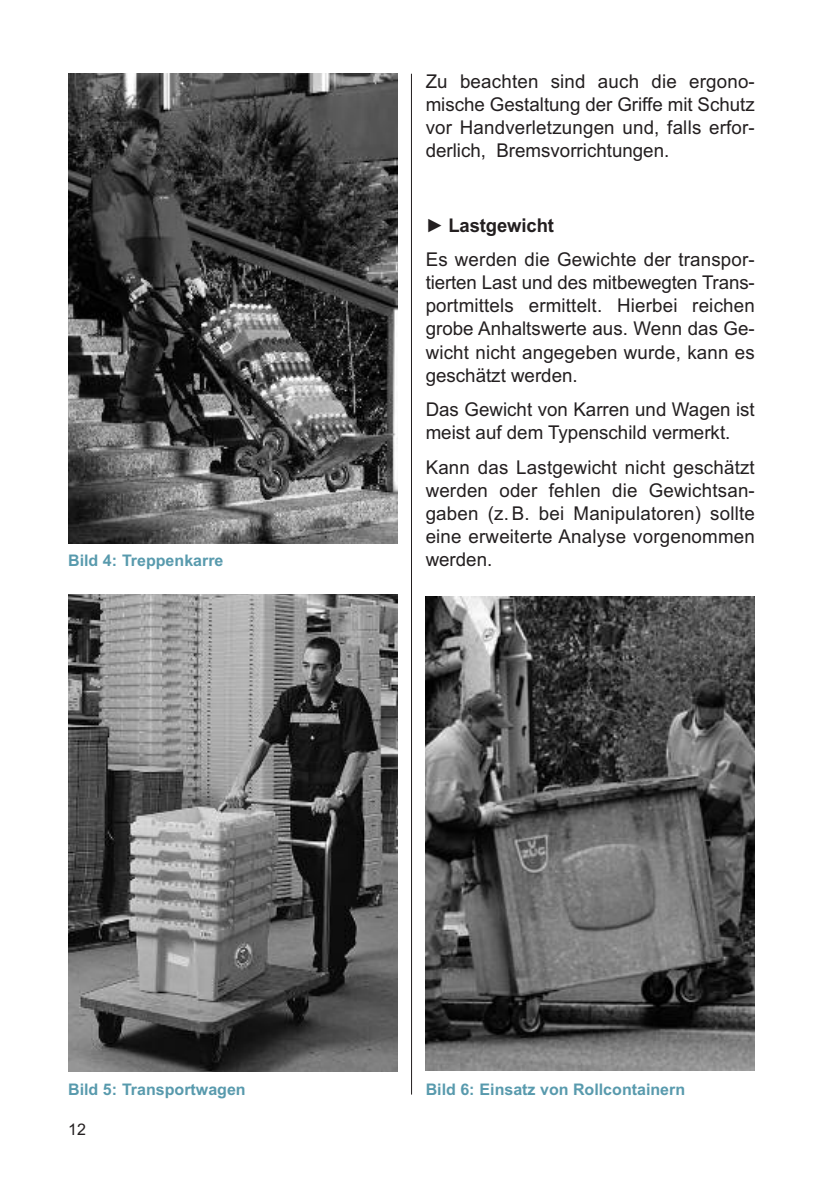
<style>
.page{position:relative;width:840px;height:1191px;background:#fff}
.page>*{position:absolute;margin:0;border:0;box-sizing:border-box;transform-origin:0 0}
.t1{font:19px/23.2px "Arial";letter-spacing:.01em;color:#231f20;text-align:justify}
.t2{font:700 16px "Arial";color:#589aad}
.t3{font:16px "Arial";color:#231f20}
.s1{font-weight:700}
</style>
<div class="page">
<hr style="left:410px;top:74px;width:2px;height:1020px;background:#231f20">
<img style="left:425px;top:596px;width:329px;height:474px">
<img style="left:68px;top:74px;width:329px;height:469px">
<img style="left:68px;top:595px;width:329px;height:476px">
<p class="t2" style="left:68px;top:551px;width:157px">Bild 4: Treppenkarre</p>
<p class="t1" style="left:425px;top:69px;width:330px">Zu beachten sind auch die ergono&shy;mische Gestaltung der Griffe mit Schutz vor Handverletzungen und, falls erfor&shy;derlich, Bremsvorrichtungen.</p>
<p class="t1" style="left:425px;top:208px;width:330px;line-height:34.4px">► <span class="s1">Lastgewicht<br></span>Es werden die Gewichte der transpor-</p>
<p class="t1" style="left:425px;top:271px;width:330px">tierten Last und des mitbewegten Trans&shy;portmittels ermittelt. Hierbei reichen grobe Anhaltswerte aus. Wenn das Ge&shy;wicht nicht angegeben wurde, kann es geschätzt werden.</p>
<p class="t1" style="left:425px;top:398px;width:330px">Das Gewicht von Karren und Wagen ist meist auf dem Typenschild vermerkt.</p>
<p class="t1" style="left:425px;top:455px;width:330px">Kann das Lastgewicht nicht geschätzt werden oder fehlen die Gewichtsan&shy;gaben (z.B. bei Manipulatoren) sollte eine erweiterte Analyse vorgenommen werden.</p>
<p class="t2" style="left:68px;top:1079px;width:179px">Bild 5: Transportwagen</p>
<p class="t3" style="left:68px;top:1119px;width:19px">12</p>
<p class="t2" style="left:425px;top:1080px;width:261px">Bild 6: Einsatz von Rollcontainern</p>
</div>
